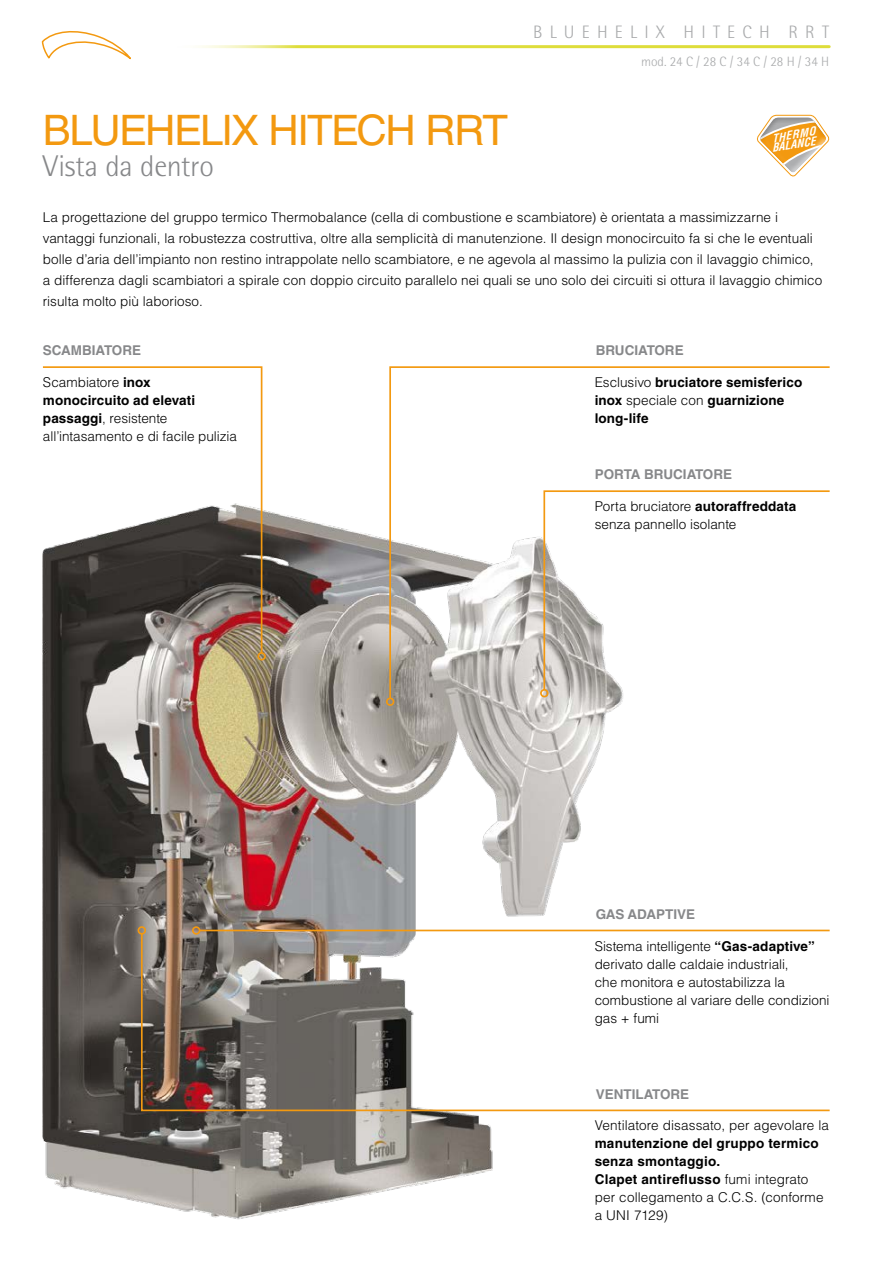
<style>
.page{position:relative;width:893px;height:1263px;background:#fff}
.page>*{position:absolute;margin:0;border:0;box-sizing:border-box;transform-origin:0 0}
.t1{font:42px "Helvetica LT Std";letter-spacing:-.04em;color:#f39910}
.t2{font:300 30px "Rotis Semi Sans Pro";letter-spacing:-.01em;color:#87888a}
.t3{font:300 18px "Rotis Semi Sans Pro";letter-spacing:.4em;color:#a9aaac}
.t4{font:300 13.5px/18px "Helvetica LT Std";letter-spacing:.005em;color:#000}
.t5{font:700 13.5px/18px "Helvetica LT Std";letter-spacing:.015em;color:#000}
.t6{font:700 13.5px "Helvetica LT Std";color:#87888a}
.t7{font:300 13.5px "Rotis Semi Sans Pro";color:#a9aaac}
.t8{font:italic 700 condensed 11.4px/9.4px "Helvetica LT Std";color:#fff}
.s1{font-weight:700}
.s2{font-weight:300}
</style>
<div class="page">
<img style="left:42px;top:510px;width:590px;height:710px">
<svg style="left:388px;top:366px;width:442px;height:334px"></svg>
<div style="left:386px;top:697px;width:8px;height:9px;border:2px solid #f39910;border-radius:50%"></div>
<hr style="left:200px;top:930px;width:630px;height:1px;background:#f39910">
<div style="left:192px;top:926px;width:8px;height:9px;border:2px solid #f39910;border-radius:50%"></div>
<svg style="left:140px;top:932px;width:690px;height:180px"></svg>
<div style="left:138px;top:926px;width:8px;height:9px;border:2px solid #f39910;border-radius:50%"></div>
<hr style="left:170px;top:45px;width:659px;height:3px;background:#dedd3a">
<svg style="left:41px;top:31px;width:90px;height:29px"></svg>
<svg style="left:757px;top:114px;width:73px;height:63px"></svg>
<div style="left:758px;top:135px;width:69px;height:40px;background:#fff;opacity:.5"></div>
<div style="left:758px;top:117px;width:69px;height:51px;background:#000;opacity:.5"></div>
<svg style="left:42px;top:366px;width:221px;height:289px"></svg>
<div style="left:257px;top:652px;width:9px;height:8px;border:2px solid #f39910;border-radius:50%"></div>
<h1 class="t1" style="left:43px;top:106px;width:467px">BLUEHELIX HITECH RRT</h1>
<h2 class="t2" style="left:43px;top:149px;width:172px">Vista da dentro</h2>
<h3 class="t3" style="left:533px;top:22px;width:297px">BLUEHELIX HITECH RRT</h3>
<p class="t7" style="left:641px;top:54px;width:190px">mod. 24 C / 28 C / 34 C / 28 H / 34 H</p>
<p class="t8" style="left:769px;top:134px;width:47px;rotate:-10deg">THERMO<br>BALANCE</p>
<p class="t4" style="left:43px;top:207px;width:781px;line-height:21px">La progettazione del gruppo termico Thermobalance (cella di combustione e scambiatore) è orientata a massimizzarne i vantaggi funzionali, la robustezza costruttiva, oltre alla semplicità di manutenzione. Il design monocircuito fa si che le eventuali bolle d’aria dell’impianto non restino intrappolate nello scambiatore, e ne agevola al massimo la pulizia con il lavaggio chimico, a differenza dagli scambiatori a spirale con doppio circuito parallelo nei quali se uno solo dei circuiti si ottura il lavaggio chimico risulta molto più laborioso.</p>
<p class="t6" style="left:43px;top:342px;width:100px">SCAMBIATORE</p>
<p class="t4" style="left:43px;top:373px;width:195px">Scambiatore <span class="s1">inox monocircuito ad elevati passaggi</span>, resistente all’intasamento e di facile pulizia</p>
<p class="t6" style="left:596px;top:342px;width:89px">BRUCIATORE</p>
<p class="t5" style="left:595px;top:373px;width:209px"><span class="s2">Esclusivo</span> bruciatore semisferico inox <span class="s2">speciale con</span> guarnizione long-life</p>
<p class="t6" style="left:595px;top:466px;width:139px">PORTA BRUCIATORE</p>
<p class="t4" style="left:595px;top:497px;width:203px">Porta bruciatore <span class="s1">autoraffreddata </span>senza pannello isolante</p>
<p class="t6" style="left:596px;top:906px;width:101px">GAS ADAPTIVE</p>
<p class="t4" style="left:595px;top:937px;width:236px">Sistema intelligente <span class="s1">“Gas-adaptive” </span>derivato dalle caldaie industriali,<br>che monitora e autostabilizza la combustione al variare delle condizioni gas + fumi</p>
<p class="t6" style="left:596px;top:1085px;width:95px">VENTILATORE</p>
<p class="t4" style="left:595px;top:1116px;width:236px">Ventilatore disassato, per agevolare la</p>
<p class="t5" style="left:595px;top:1134px;width:230px">manutenzione del gruppo termico senza smontaggio.<br>Clapet antireflusso <span class="s2">fumi integrato per collegamento a C.C.S. (conforme a UNI 7129)</span></p>
</div>
